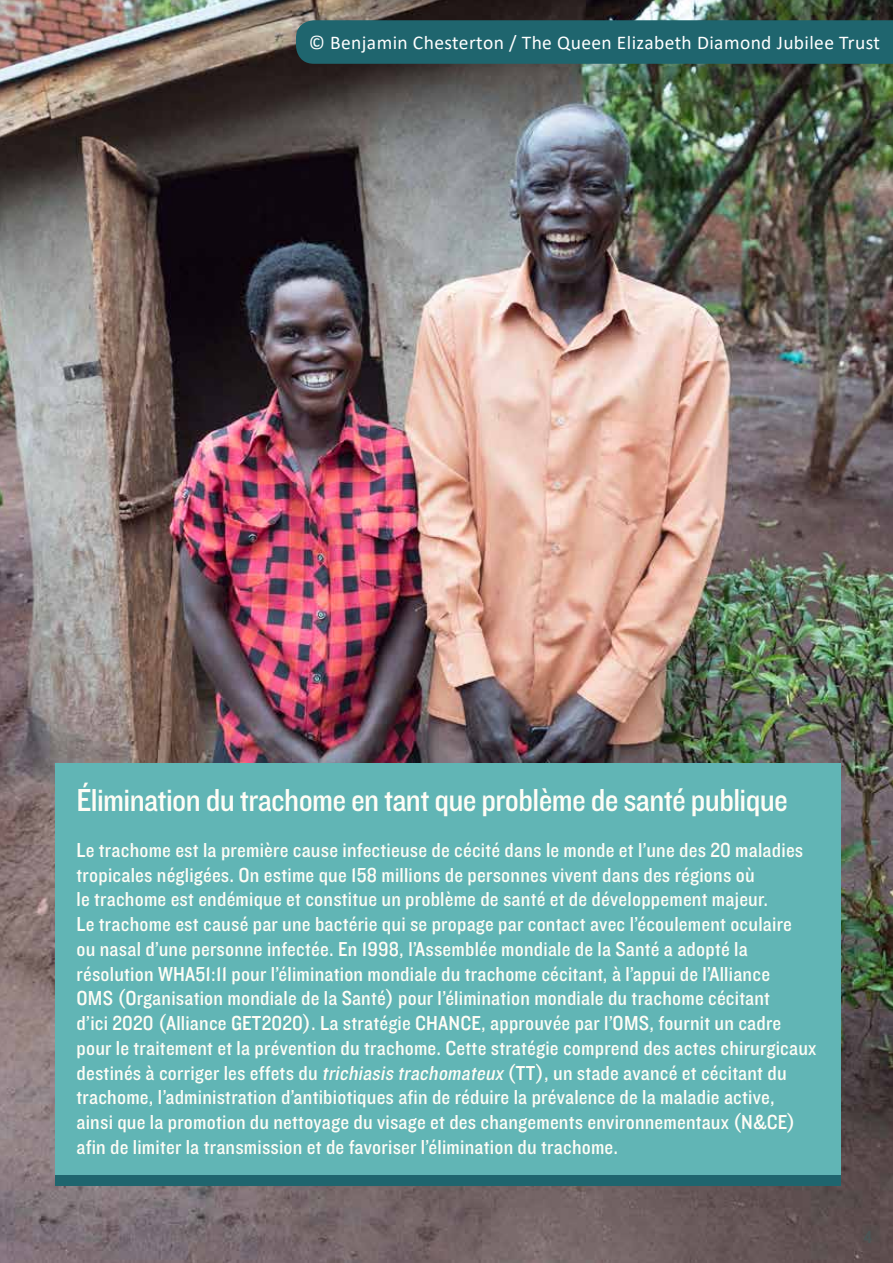
<style>
.page{position:relative;width:893px;height:1263px;background:#fff}
.page>*{position:absolute;margin:0;border:0;box-sizing:border-box;transform-origin:0 0}
.t1{font:33px "Knockout 30 Junior Welterwt";letter-spacing:-.02em;color:#fffdf6}
.t2{font:21px/24.8px "Knockout 30 Junior Welterwt";letter-spacing:.01em;color:#fffdf6}
.t3{font:19.5px "Calibri";letter-spacing:.02em;color:#fff}
.s1{font-style:italic}
</style>
<div class="page">
<img style="left:0;top:0;width:893px;height:1263px">
<div style="left:55px;top:763px;width:785px;height:412px;background:#61b5b5"></div>
<div style="left:55px;top:1175px;width:785px;height:11px;background:#1f656e"></div>
<div style="left:296px;top:20px;width:597px;height:44px;background:#1f656e"></div>
<p class="t3" style="left:309px;top:29px;width:573px">© Benjamin Chesterton / The Queen Elizabeth Diamond Jubilee Trust</p>
<h1 class="t1" style="left:77px;top:778px;width:713px">Élimination du trachome en tant que problème de santé publique</h1>
<p class="t2" style="left:77px;top:837px;width:741px">Le trachome est la première cause infectieuse de cécité dans le monde et l’une des 20 maladies tropicales négligées. On estime que 158 millions de personnes vivent dans des régions où<br>le trachome est endémique et constitue un problème de santé et de développement majeur.<br>Le trachome est causé par une bactérie qui se propage par contact avec l’écoulement oculaire<br>ou nasal d’une personne infectée. En 1998, l’Assemblée mondiale de la Santé a adopté la résolution WHA51:11 pour l’élimination mondiale du trachome cécitant, à l’appui de l’Alliance<br>OMS (Organisation mondiale de la Santé) pour l’élimination mondiale du trachome cécitant<br>d’ici 2020 (Alliance GET2020). La stratégie CHANCE, approuvée par l’OMS, fournit un cadre pour le traitement et la prévention du trachome. Cette stratégie comprend des actes chirurgicaux destinés à corriger les effets du <span class="s1">trichiasis trachomateux</span> (TT), un stade avancé et cécitant du trachome, l’administration d’antibiotiques afin de réduire la prévalence de la maladie active, ainsi que la promotion du nettoyage du visage et des changements environnementaux (N&amp;CE) afin de limiter la transmission et de favoriser l’élimination du trachome.</p>
</div>
